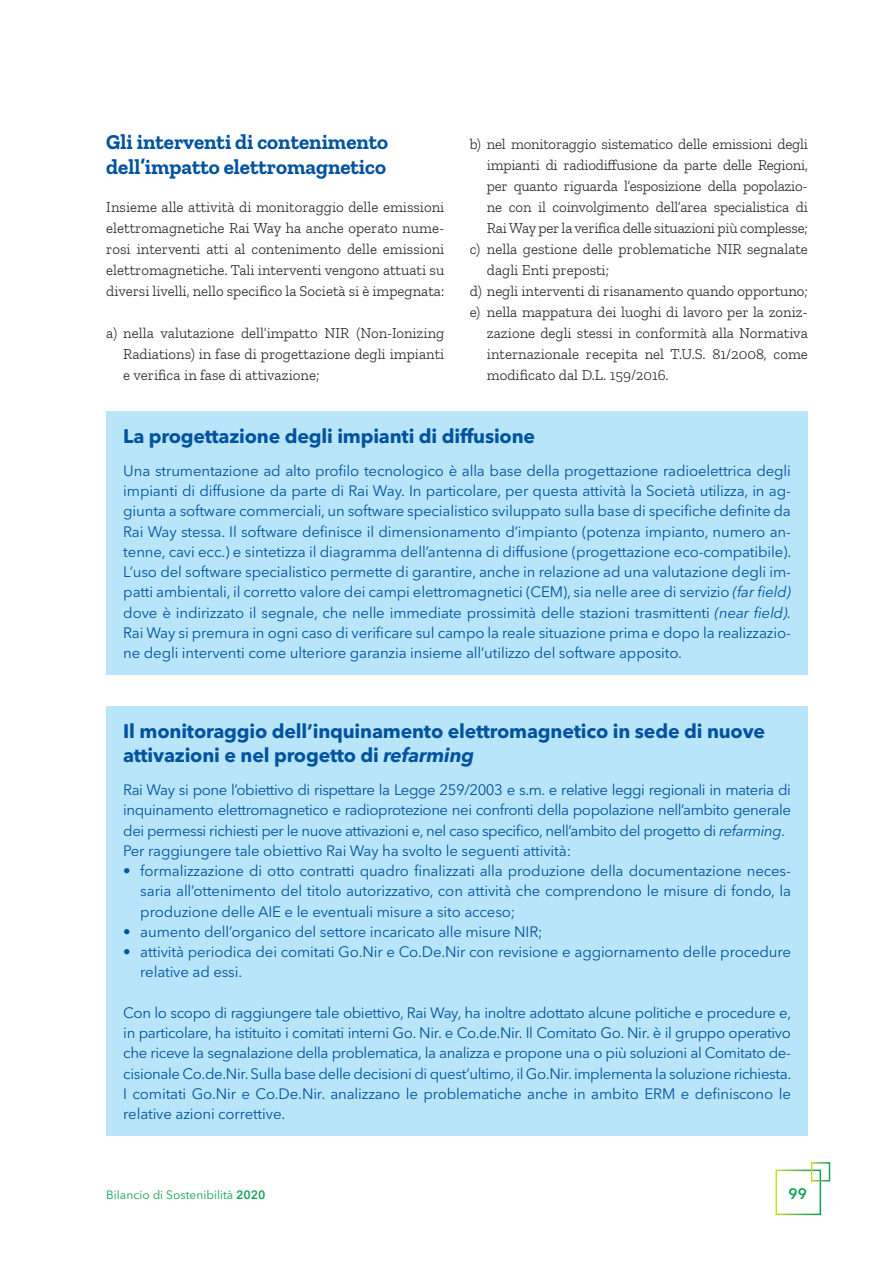
<style>
.page{position:relative;width:893px;height:1263px;background:#fff}
.page>*{position:absolute;margin:0;border:0;box-sizing:border-box;transform-origin:0 0}
.t1{font:700 21px/25.2px "Zilla Slab";color:#0153a0}
.t2{font:700 19.5px/24px "Avenir Next LT Pro";letter-spacing:-.01em;color:#0153a0}
.t3{font:15px/20.2px "Avenir Next LT Pro";letter-spacing:-.01em;color:#0153a0;text-align:justify}
.t4{font:300 15px/21px "Zilla Slab";color:#231f20;text-align:justify}
.t5{font:15px/20.2px "Avenir Next LT Pro";letter-spacing:-.03em;color:#0153a0}
.t6{font:600 15px "Avenir Next LT Pro";color:#0fa157}
.t7{font:12px "Avenir Next LT Pro";color:#0fa157}
.s1{font-style:italic}
.s2{font-weight:600}
</style>
<div class="page">
<div style="left:775px;top:1169px;width:46px;height:46px;border:2px solid #fff"></div>
<div style="left:811px;top:1162px;width:19px;height:19px;border:2px solid #fff"></div>
<div style="left:106px;top:411px;width:702px;height:264px;background:#b9e5fa"></div>
<div style="left:106px;top:707px;width:702px;height:429px;background:#b9e5fa"></div>
<h1 class="t1" style="left:106px;top:129px;width:283px">Gli interventi di contenimento dell’impatto elettromagnetico</h1>
<p class="t4" style="left:106px;top:196px;width:340px">Insieme alle attività di monitoraggio delle emissioni elettromagnetiche Rai Way ha anche operato nume&shy;rosi interventi atti al contenimento delle emissioni elettromagnetiche. Tali interventi vengono attuati su diversi livelli, nello specifico la Società si è impegnata:</p>
<p class="t4" style="left:123px;top:322px;width:323px;text-indent:-17px">a) nella valutazione dell’impatto NIR (Non-Ionizing Radiations) in fase di progettazione degli impianti e verifica in fase di attivazione;</p>
<p class="t4" style="left:470px;top:133px;width:340px">b) nel monitoraggio sistematico delle emissioni degli</p>
<p class="t4" style="left:487px;top:154px;width:323px">impianti di radiodiffusione da parte delle Regioni,</p>
<p class="t4" style="left:487px;top:175px;width:323px">per quanto riguarda l’esposizione della popolazio-</p>
<p class="t4" style="left:487px;top:196px;width:323px">ne con il coinvolgimento dell’area specialistica di</p>
<p class="t4" style="left:487px;top:217px;width:323px">Rai Wayper la verifica delle situazioni più complesse;</p>
<p class="t4" style="left:470px;top:238px;width:340px">c) nella gestione delle problematiche NIR segnalate</p>
<p class="t4" style="left:487px;top:259px;width:124px">dagli Enti preposti;</p>
<p class="t4" style="left:470px;top:280px;width:340px">d) negli interventi di risanamento quando opportuno;</p>
<p class="t4" style="left:470px;top:301px;width:340px">e) nella mappatura dei luoghi di lavoro per la zoniz-</p>
<p class="t4" style="left:487px;top:322px;width:323px">zazione degli stessi in conformità alla Normativa</p>
<p class="t4" style="left:487px;top:343px;width:323px">internazionale recepita nel T.U.S. 81/2008, come</p>
<p class="t4" style="left:487px;top:364px;width:183px">modificato dal D.L. 159/2016.</p>
<h2 class="t2" style="left:123px;top:424px;width:413px">La progettazione degli impianti di diffusione</h2>
<p class="t3" style="left:123px;top:460px;width:670px">Una strumentazione ad alto profilo tecnologico è alla base della progettazione radioelettrica degli impianti di diffusione da parte di Rai Way. In particolare, per questa attività la Società utilizza, in ag&shy;giunta a software commerciali, un software specialistico sviluppato sulla base di specifiche definite da Rai Way stessa. Il software definisce il dimensionamento d’impianto (potenza impianto, numero an&shy;tenne, cavi ecc.) e sintetizza il diagramma dell’antenna di diffusione (progettazione eco-compatibile).<br>L’uso del software specialistico permette di garantire, anche in relazione ad una valutazione degli im&shy;patti ambientali, il corretto valore dei campi elettromagnetici (CEM), sia nelle aree di servizio <span class="s1">(far field) </span>dove è indirizzato il segnale, che nelle immediate prossimità delle stazioni trasmittenti <span class="s1">(near field).<br></span>Rai Way si premura in ogni caso di verificare sul campo la reale situazione prima e dopo la realizzazio&shy;ne degli interventi come ulteriore garanzia insieme all’utilizzo del software apposito.</p>
<h2 class="t2" style="left:123px;top:719px;width:643px">Il monitoraggio dell’inquinamento elettromagnetico in sede di nuove attivazioni e nel progetto di <span class="s1">refarming</span></h2>
<p class="t5" style="left:123px;top:780px;width:669px">Rai Way si pone l’obiettivo di rispettare la Legge 259/2003 e s.m. e relative leggi regionali in materia di inquinamento elettromagnetico e radioprotezione nei confronti della popolazione nell’ambito generale dei permessi richiesti per le nuove attivazioni e, nel caso specifico, nell’ambito del progetto di <span class="s1">refarming</span>.<br>Per raggiungere tale obiettivo Rai Way ha svolto le seguenti attività:</p>
<p class="t3" style="left:140px;top:861px;width:652px;text-indent:-17px">• formalizzazione di otto contratti quadro finalizzati alla produzione della documentazione neces&shy;saria all’ottenimento del titolo autorizzativo, con attività che comprendono le misure di fondo, la produzione delle AIE e le eventuali misure a sito acceso;</p>
<p class="t3" style="left:123px;top:921px;width:421px">• aumento dell’organico del settore incaricato alle misure NIR;</p>
<p class="t3" style="left:140px;top:942px;width:652px;text-indent:-17px">• attività periodica dei comitati Go.Nir e Co.De.Nir con revisione e aggiornamento delle procedure relative ad essi.</p>
<p class="t3" style="left:123px;top:1002px;width:670px">Con lo scopo di raggiungere tale obiettivo, Rai Way, ha inoltre adottato alcune politiche e procedure e, in particolare, ha istituito i comitati interni Go. Nir. e Co.de.Nir. Il Comitato Go. Nir. è il gruppo operativo che riceve la segnalazione della problematica, la analizza e propone una o più soluzioni al Comitato de&shy;cisionale Co.de.Nir. Sulla base delle decisioni di quest’ultimo, il Go.Nir. implementa la soluzione richiesta.<br>I comitati Go.Nir e Co.De.Nir. analizzano le problematiche anche in ambito ERM e definiscono le relative azioni correttive.</p>
<p class="t7" style="left:106px;top:1187px;width:161px">Bilancio di Sostenibilità <span class="s2">2020</span></p>
<p class="t6" style="left:788px;top:1184px;width:20px">99</p>
</div>
